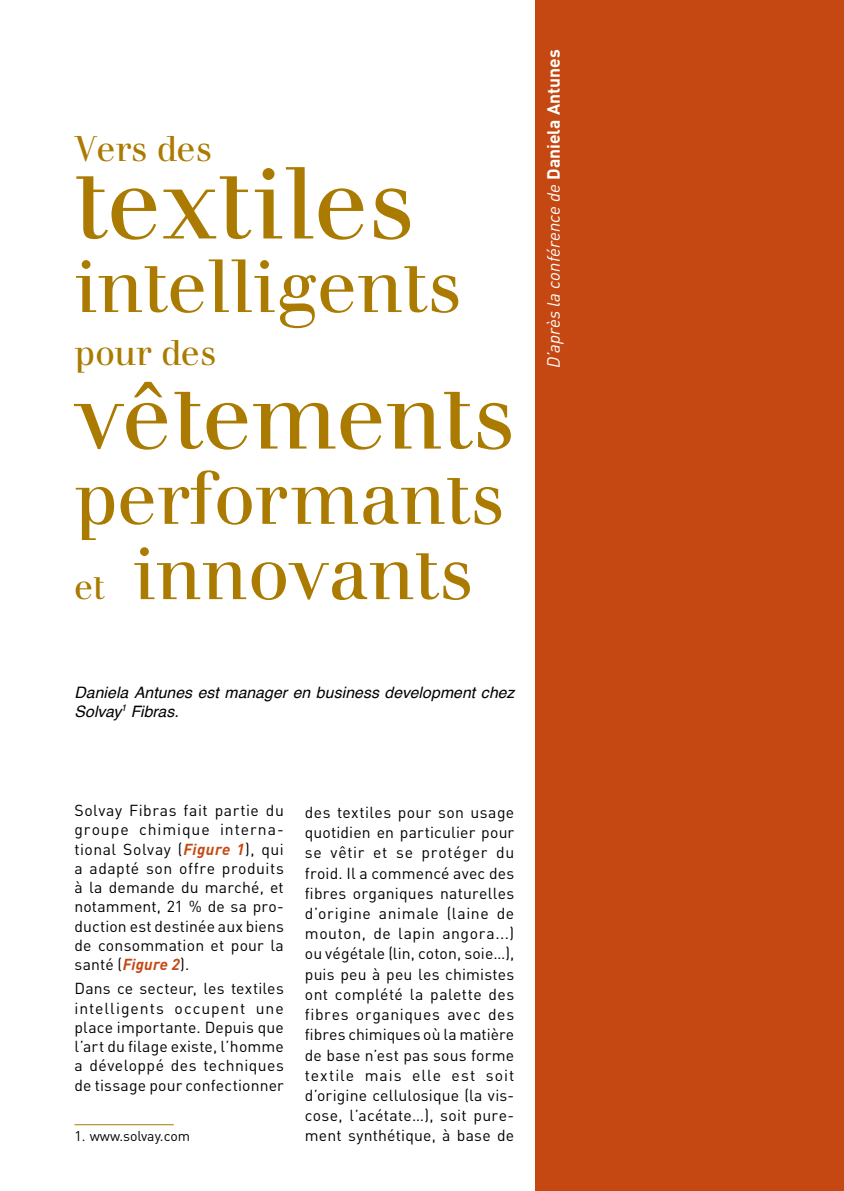
<style>
.page{position:relative;width:844px;height:1191px;background:#fff}
.page>*{position:absolute;margin:0;border:0;box-sizing:border-box;transform-origin:0 0}
._03-titre_chapitre{font:99.75px "Apfelbaum";color:#aa7b00}
._03-titre_chapitre-2{font:91px "Apfelbaum";color:#aa7b00}
._03-titre_chapitre-3{font:73.5px/75.2px "Apfelbaum";color:#aa7b00}
._03-titre_chapitre-4{font:35px "Apfelbaum";color:#aa7b00}
.Bandeau_Auteur{font:italic 17.5px "DIN";color:#fff}
._04-Texte_courant{font:15.75px/20.1px "DIN";letter-spacing:.015em;color:#000;text-align:justify}
.Auteur_bio{font:italic 15.75px/19.2px "Helvetica";letter-spacing:.005em;color:#000}
._11-Notes{font:14px "DIN";color:#000}
.s1{font-size:35px}
.s2{font-weight:700;font-style:normal}
.s3{font-weight:700;font-style:italic;color:#c54812}
</style>
<div class="page">
<div style="left:535px;top:0;width:308px;height:1191px;background:#c54812"></div>
<hr style="left:74px;top:1124px;width:100px;height:1px;background:#aa7b00">
<p class="_03-titre_chapitre-4" style="left:74px;top:128px;width:139px">Vers des</p>
<p class="_03-titre_chapitre" style="left:74px;top:144px;width:341px">textiles</p>
<p class="_03-titre_chapitre-3" style="left:74px;top:249px;width:388px">intelligents</p>
<p class="_03-titre_chapitre-4" style="left:74px;top:331px;width:143px">pour des</p>
<p class="_03-titre_chapitre-2" style="left:74px;top:362px;width:441px">vêtements</p>
<p class="_03-titre_chapitre-3" style="left:74px;top:461px;width:431px">performants <span class="s1">et</span> innovants</p>
<p class="Bandeau_Auteur" style="left:542px;top:368px;width:320px;rotate:-90deg">D’après la conférence de <span class="s2">Daniela Antunes</span></p>
<p class="Auteur_bio" style="left:74px;top:683px;width:441px">Daniela Antunes est manager en business development chez<br>Solvay<sup>1</sup> Fibras.</p>
<p class="_04-Texte_courant" style="left:74px;top:800px;width:211px;line-height:19.2px">Solvay Fibras fait partie du groupe chimique interna&shy;tional Solvay (<span class="s3">Figure 1</span>), qui a adapté son offre produits à la demande du marché, et notamment, 21 % de sa pro&shy;duction est destinée aux biens de consommation et pour la santé (<span class="s3">Figure 2</span>).</p>
<p class="_04-Texte_courant" style="left:74px;top:978px;width:211px;line-height:19.2px">Dans ce secteur, les textiles intelligents occupent une place importante. Depuis que l’art du filage existe, l’homme a développé des techniques de tissage pour confectionner</p>
<p class="_11-Notes" style="left:74px;top:1127px;width:117px">1. www.solvay.com</p>
<p class="_04-Texte_courant" style="left:305px;top:802px;width:211px">des textiles pour son usage quotidien en particulier pour se vêtir et se protéger du froid. Il a commencé avec des fibres organiques naturelles d’origine animale (laine de mouton, de lapin angora...) ou végétale (lin, coton, soie…), puis peu à peu les chimistes ont complété la palette des fibres organiques avec des fibres chimiques où la matière de base n’est pas sous forme textile mais elle est soit d’origine cellulosique (la vis&shy;cose, l’acétate…), soit pure&shy;ment synthétique, à base de</p>
</div>
